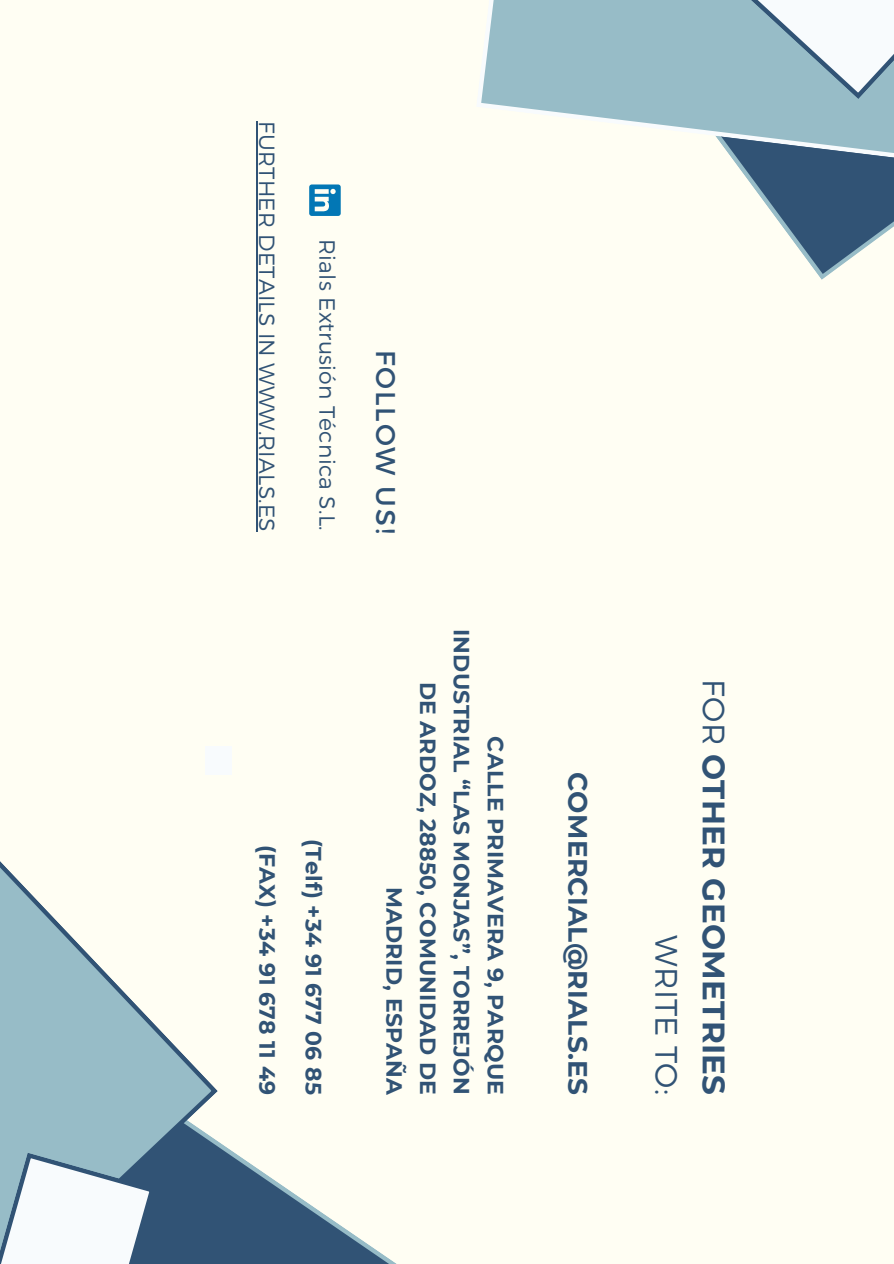
<style>
.page{position:relative;width:894px;height:1264px;background:#fff}
.page>*{position:absolute;margin:0;border:0;box-sizing:border-box;transform-origin:0 0}
.t1{font:700 30.9px/47.2px "Montserrat";letter-spacing:.01em;color:#315375;text-align:right}
.t2{font:27px "Montserrat";letter-spacing:.07em;color:#315375}
.t3{font:700 26.4px "Montserrat";letter-spacing:.01em;color:#315375}
.t4{font:700 21.9px/33.8px "Montserrat";letter-spacing:.01em;color:#315375;text-align:right}
.t5{font:300 21.9px "Montserrat";letter-spacing:.01em;color:#315375}
.s1{font-weight:300}
</style>
<div class="page">
<div style="left:0;top:0;width:893px;height:1263px;background:#fffef3"></div>
<svg style="left:735px;top:163px;width:158px;height:117px"></svg>
<svg style="left:481px;top:0;width:412px;height:163px"></svg>
<svg style="left:218px;top:1141px;width:177px;height:122px"></svg>
<svg style="left:0;top:861px;width:218px;height:402px"></svg>
<svg style="left:0;top:1152px;width:154px;height:111px"></svg>
<div style="left:205px;top:746px;width:26px;height:29px;background:#f8fbfd"></div>
<svg style="left:309px;top:184px;width:31px;height:32px"></svg>
<hr style="left:257px;top:121px;width:1px;height:411px;background:#315375">
<svg style="left:729px;top:0;width:164px;height:99px"></svg>
<p class="t5" style="left:280px;top:121px;width:412px;rotate:90deg">FURTHER DETAILS IN WWW.RIALS.ES</p>
<p class="t5" style="left:340px;top:239px;width:293px;rotate:90deg">Rials Extrusión Técnica S.L.</p>
<p class="t4" style="left:285px;top:844px;width:251px;rotate:90deg">(FAX) +34 91 678 11 49</p>
<p class="t4" style="left:331px;top:839px;width:257px;rotate:90deg">(Telf) +34 91 677 06 85</p>
<p class="t2" style="left:402px;top:350px;width:185px;rotate:90deg">FOLLOW US!</p>
<p class="t4" style="left:513px;top:629px;width:467px;rotate:90deg">CALLE PRIMAVERA 9, PARQUE<br>INDUSTRIAL &lt;LAS MONJAS=, TORREJÓN<br>DE ARDOZ, 28850, COMUNIDAD DE<br>MADRID, ESPAÑA</p>
<p class="t3" style="left:596px;top:771px;width:324px;rotate:90deg">COMERCIAL@RIALS.ES</p>
<h1 class="t1" style="left:738px;top:679px;width:417px;rotate:90deg"><span class="s1">FOR</span> OTHER GEOMETRIES<br><span class="s1">WRITE TO:</span></h1>
</div>
